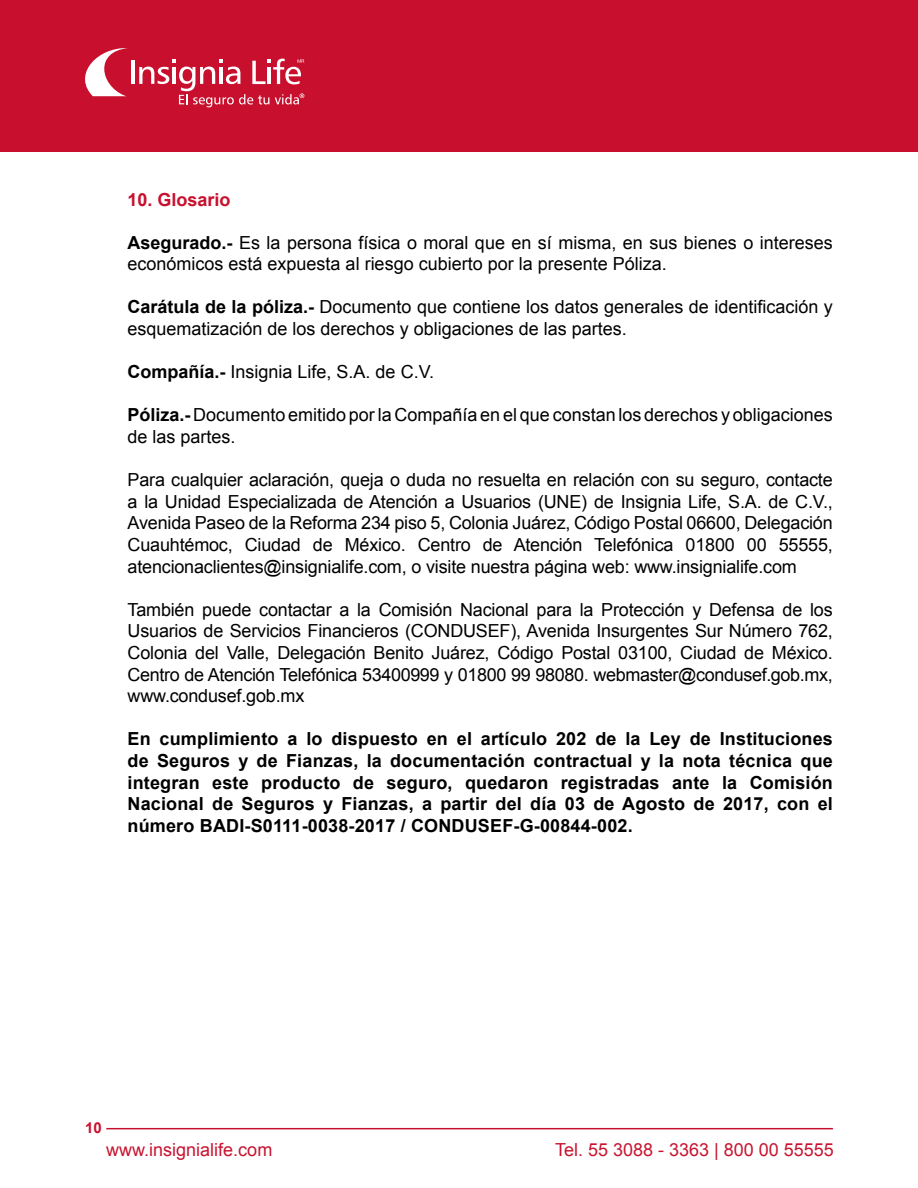
<style>
.page{position:relative;width:918px;height:1188px;background:#fff}
.page>*{position:absolute;margin:0;border:0;box-sizing:border-box;transform-origin:0 0}
.t1{font:18px/21.6px "Arial";color:#000}
.t2{font:700 18px/21.6px "Arial";letter-spacing:.01em;color:#000;text-align:justify}
.t3{font:18px "Arial";color:#c91430}
.t4{font:700 18px "Arial";color:#c8102e}
.t5{font:700 15px "Arial";color:#c8102e}
.s1{font-weight:700}
</style>
<div class="page">
<div style="left:0;top:0;width:918px;height:152px;background:#c8102e"></div>
<svg style="left:85px;top:48px;width:43px;height:48px"></svg>
<hr style="left:131px;top:61px;width:3px;height:23px;background:#fff">
<svg style="left:139px;top:59px;width:165px;height:48px"></svg>
<hr style="left:106px;top:1128px;width:727px;height:1px;background:#c8102e">
<p class="t4" style="left:128px;top:188px;width:105px">10. Glosario</p>
<p class="t1" style="left:128px;top:232px;width:707px"><span class="s1">Asegurado.-</span> Es la persona física o moral que en sí misma, en sus bienes o intereses económicos está expuesta al riesgo cubierto por la presente Póliza.</p>
<p class="t1" style="left:128px;top:296px;width:707px"><span class="s1">Carátula de la póliza.-</span> Documento que contiene los datos generales de identificación y esquematización de los derechos y obligaciones de las partes.</p>
<p class="t1" style="left:128px;top:361px;width:308px"><span class="s1">Compañía.-</span> Insignia Life, S.A. de C.V.</p>
<p class="t1" style="left:128px;top:404px;width:707px"><span class="s1">Póliza.-</span> Documento emitido por la Compañía en el que constan los derechos y obligaciones de las partes.</p>
<p class="t1" style="left:128px;top:469px;width:707px;text-align:justify">Para cualquier aclaración, queja o duda no resuelta en relación con su seguro, contacte a la Unidad Especializada de Atención a Usuarios (UNE) de Insignia Life, S.A. de C.V., Avenida Paseo de la Reforma 234 piso 5, Colonia Juárez, Código Postal 06600, Delegación Cuauhtémoc, Ciudad de México. Centro de Atención Telefónica 01800 00 55555, atencionaclientes@insignialife.com, o visite nuestra página web: www.insignialife.com</p>
<p class="t1" style="left:128px;top:599px;width:707px;text-align:justify">También puede contactar a la Comisión Nacional para la Protección y Defensa de los Usuarios de Servicios Financieros (CONDUSEF), Avenida Insurgentes Sur Número 762, Colonia del Valle, Delegación Benito Juárez, Código Postal 03100, Ciudad de México.<br>Centro de Atención Telefónica 53400999 y 01800 99 98080. webmaster@condusef.gob.mx, www.condusef.gob.mx</p>
<p class="t2" style="left:128px;top:729px;width:707px">En cumplimiento a lo dispuesto en el artículo 202 de la Ley de Instituciones de Seguros y de Fianzas, la documentación contractual y la nota técnica que integran este producto de seguro, quedaron registradas ante la Comisión Nacional de Seguros y Fianzas, a partir del día 03 de Agosto de 2017, con el número BADI-S0111-0038-2017 / CONDUSEF-G-00844-002.</p>
<p class="t5" style="left:85px;top:1118px;width:18px">10</p>
<p class="t3" style="left:106px;top:1138px;width:168px">www.insignialife.com</p>
<p class="t3" style="left:555px;top:1138px;width:280px">Tel. 55 3088 - 3363 | 800 00 55555</p>
</div>
